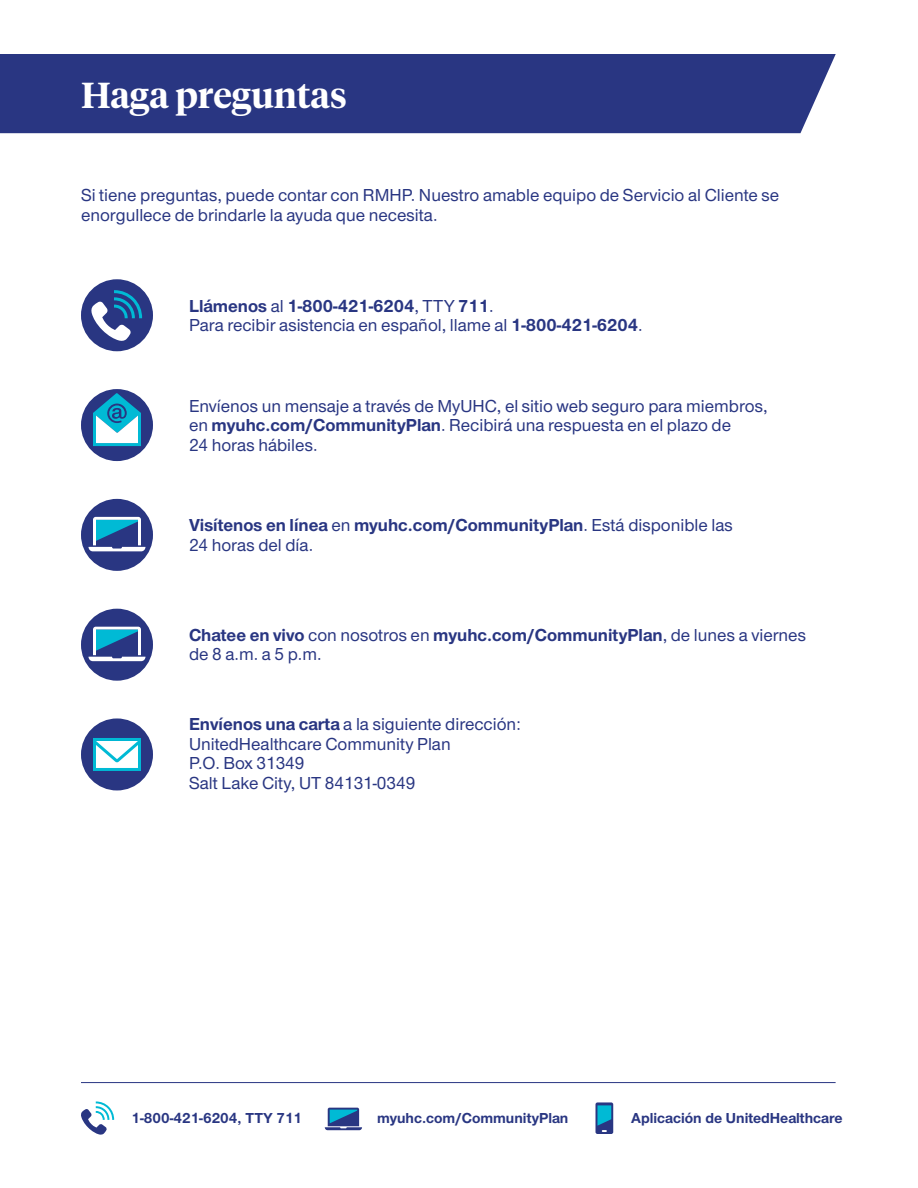
<style>
.page{position:relative;width:918px;height:1188px;background:#fff}
.page>*{position:absolute;margin:0;border:0;box-sizing:border-box;transform-origin:0 0}
.Head_3___REV{font:600 36px "UHC Serif Headline";color:#fff}
.Body{font:500 18px/19.5px "UHC Sans";color:#293682}
.Body-2{font:700 18px/19.5px "UHC Sans";color:#293682}
.t1{font:700 15px "UHC Sans";color:#293682}
.s1{font-weight:700}
.s2{font-weight:500}
</style>
<div class="page">
<hr style="left:81px;top:1082px;width:755px;height:1px;background:#293682">
<svg style="left:596px;top:1102px;width:17px;height:32px"></svg>
<svg style="left:325px;top:1108px;width:37px;height:22px"></svg>
<svg style="left:81px;top:1101px;width:33px;height:34px"></svg>
<div style="left:0;top:54px;width:836px;height:79px;background:#293682"></div>
<div style="left:81px;top:279px;width:72px;height:72px;background:#293682;border-radius:50%"></div>
<svg style="left:91px;top:290px;width:51px;height:51px"></svg>
<div style="left:81px;top:389px;width:72px;height:72px;background:#293682;border-radius:50%"></div>
<svg style="left:93px;top:393px;width:48px;height:53px"></svg>
<div style="left:81px;top:499px;width:72px;height:72px;background:#293682;border-radius:50%"></div>
<svg style="left:89px;top:517px;width:57px;height:34px"></svg>
<div style="left:81px;top:609px;width:72px;height:72px;background:#293682;border-radius:50%"></div>
<svg style="left:89px;top:627px;width:57px;height:34px"></svg>
<div style="left:81px;top:718px;width:72px;height:72px;background:#293682;border-radius:50%"></div>
<svg style="left:93px;top:738px;width:48px;height:33px;background:#9be3ee"></svg>
<p class="Head_3___REV" style="left:81px;top:70px;width:267px">Haga preguntas</p>
<p class="Body" style="left:81px;top:185px;width:700px">Si tiene preguntas, puede contar con RMHP. Nuestro amable equipo de Servicio al Cliente se enorgullece de brindarle la ayuda que necesita.</p>
<p class="Body" style="left:189px;top:295px;width:455px"><span class="s1">Llámenos</span> al <span class="s1">1-800-421-6204</span>, TTY <span class="s1">711</span>.<br>Para recibir asistencia en español, llame al <span class="s1">1-800-421-6204</span>.</p>
<p class="Body" style="left:189px;top:395px;width:580px">Envíenos un mensaje a través de MyUHC, el sitio web seguro para miembros, en <span class="s1">myuhc.com/CommunityPlan</span>. Recibirá una respuesta en el plazo de<br>24 horas hábiles.</p>
<p class="Body-2" style="left:189px;top:515px;width:545px">Visítenos en línea <span class="s2">en</span> myuhc.com/CommunityPlan<span class="s2">. Está disponible las<br>24 horas del día.</span></p>
<p class="Body" style="left:189px;top:624px;width:619px"><span class="s1">Chatee en vivo</span> con nosotros en <span class="s1">myuhc.com/CommunityPlan</span>, de lunes a viernes de 8 a.m. a 5 p.m.</p>
<p class="Body" style="left:189px;top:714px;width:334px"><span class="s1">Envíenos una carta</span> a la siguiente dirección:<br>UnitedHealthcare Community Plan<br>P.O. Box 31349<br>Salt Lake City, UT 84131-0349</p>
<p class="t1" style="left:132px;top:1108px;width:172px">1-800-421-6204, TTY 711</p>
<p class="t1" style="left:377px;top:1108px;width:193px">myuhc.com/CommunityPlan</p>
<p class="t1" style="left:631px;top:1108px;width:213px">Aplicación de UnitedHealthcare</p>
</div>
